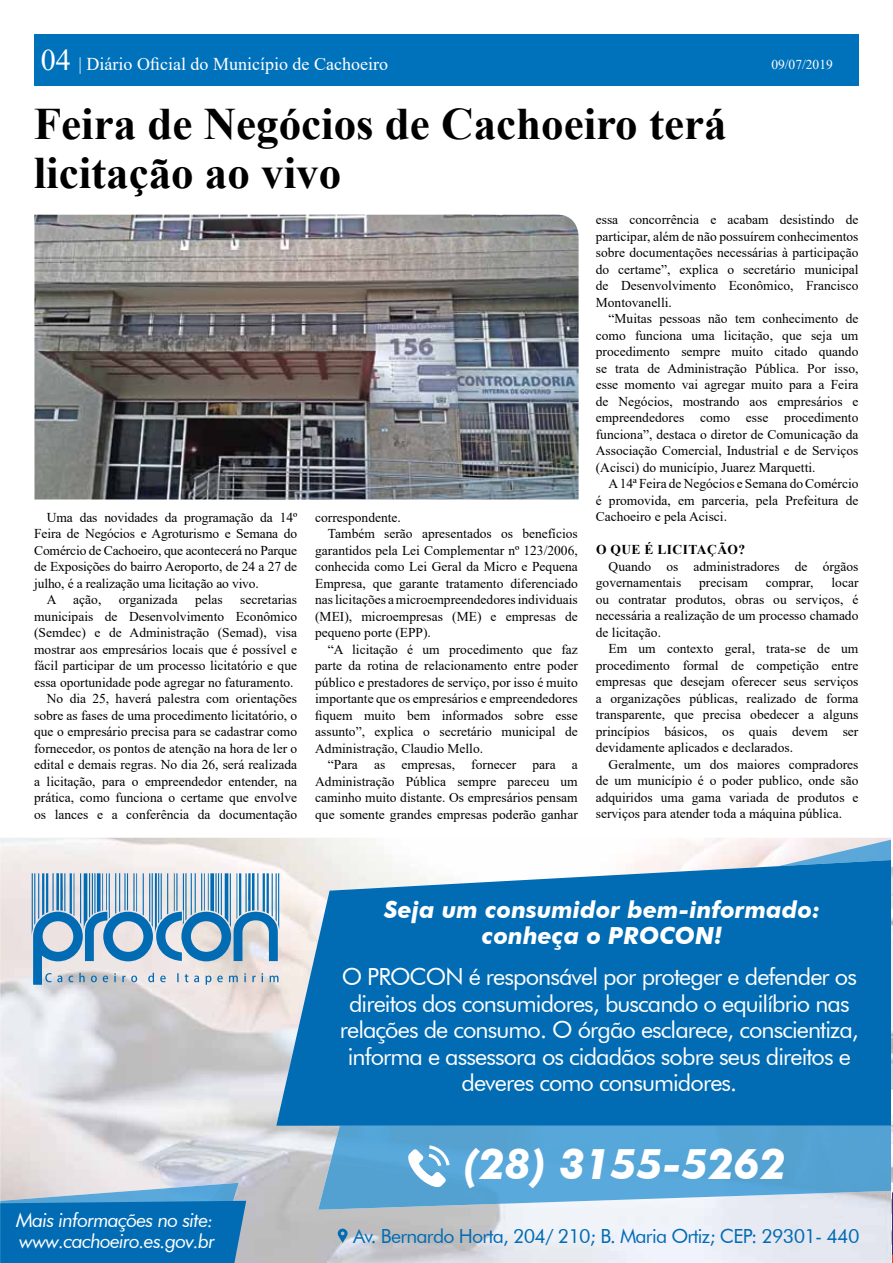
<style>
.page{position:relative;width:893px;height:1263px;background:#fff}
.page>*{position:absolute;margin:0;border:0;box-sizing:border-box;transform-origin:0 0}
.t1{font:700 45px/49.5px "Times New Roman";color:#000}
.t2{font:italic 700 42.45px "Futura BT";color:#fff}
.t3{font:23.55px/26.4px "Futura BT";letter-spacing:-.04em;color:#fff;text-align:center}
.t4{font:italic 700 23.55px/26.4px "Futura BT";color:#fff;text-align:center}
.t5{font:19.5px "Futura BT";letter-spacing:-.04em;color:#016cb4}
.t6{font:italic 19.5px/21px "Futura BT";letter-spacing:-.04em;color:#fff}
.t7{font:18px "Times New Roman";color:#fff}
.t8{font:13.5px/16.5px "Times New Roman";color:#000;text-align:justify}
.t9{font:700 13.5px "Times New Roman";letter-spacing:.035em;color:#000}
.t10{font:13.5px "Times New Roman";color:#fff}
.s1{font-size:30px}
</style>
<div class="page">
<div style="left:34px;top:34px;width:824px;height:52px;background:#0072bc"></div>
<img style="left:0;top:890px;width:276px;height:107px">
<img style="left:315px;top:1126px;width:52px;height:137px">
<img style="left:367px;top:1210px;width:525px;height:53px">
<img style="left:778px;top:839px;width:113px;height:21px">
<img style="left:318px;top:1126px;width:574px;height:84px">
<svg style="left:408px;top:1145px;width:42px;height:42px"></svg>
<svg style="left:276px;top:860px;width:616px;height:266px;background:#1a79b9"></svg>
<svg style="left:32px;top:873px;width:247px;height:112px;background:#96b8d0"></svg>
<img style="left:0;top:1183px;width:239px;height:18px">
<div style="left:0;top:1201px;width:246px;height:62px;background:#016cb4"></div>
<svg style="left:338px;top:1228px;width:10px;height:15px"></svg>
<img style="left:34px;top:215px;width:545px;height:284px">
<img style="left:892px;top:866px;width:1px;height:307px">
<svg style="left:892px;top:1173px;width:1px;height:90px"></svg>
<h3 class="t7" style="left:41px;top:51px;width:349px"><span class="s1">04</span> | Diário Oficial do Município de Cachoeiro</h3>
<p class="t10" style="left:771px;top:54px;width:63px">09/07/2019</p>
<h1 class="t1" style="left:34px;top:97px;width:694px">Feira de Negócios de Cachoeiro terá licitação ao vivo</h1>
<p class="t8" style="left:47px;top:509px;width:252px">Uma das novidades da programação da 14º</p>
<p class="t8" style="left:34px;top:525px;width:265px">Feira de Negócios e Agroturismo e Semana do</p>
<p class="t8" style="left:34px;top:542px;width:265px">Comércio de Cachoeiro, que acontecerá no Parque</p>
<p class="t8" style="left:34px;top:558px;width:265px">de Exposições do bairro Aeroporto, de 24 a 27 de</p>
<p class="t8" style="left:34px;top:575px;width:226px">julho, é a realização uma licitação ao vivo.</p>
<p class="t8" style="left:47px;top:591px;width:56px">A ação,</p>
<p class="t8" style="left:119px;top:591px;width:60px">organizada</p>
<p class="t8" style="left:195px;top:591px;width:29px">pelas</p>
<p class="t8" style="left:34px;top:591px;width:264px;text-align:right">secretarias<br>municipais de Desenvolvimento Econômico (Semdec) e de Administração (Semad), visa mostrar aos empresários locais que é possível e fácil participar de um processo licitatório e que essa oportunidade pode agregar no faturamento.<br>No dia 25, haverá palestra com orientações sobre as fases de uma procedimento licitatório, o que o empresário precisa para se cadastrar como fornecedor, os pontos de atenção na hora de ler o edital e demais regras. No dia 26, será realizada a licitação, para o empreendedor entender, na prática, como funciona o certame que envolve os lances e a conferência da documentação</p>
<p class="t8" style="left:315px;top:509px;width:87px">correspondente.</p>
<p class="t8" style="left:328px;top:525px;width:251px">Também serão apresentados os benefícios</p>
<p class="t8" style="left:315px;top:542px;width:264px">garantidos pela Lei Complementar nº 123/2006,</p>
<p class="t8" style="left:315px;top:558px;width:264px">conhecida como Lei Geral da Micro e Pequena</p>
<p class="t8" style="left:315px;top:575px;width:264px">Empresa, que garante tratamento diferenciado</p>
<p class="t8" style="left:315px;top:591px;width:264px">nas licitações a microempreendedores individuais</p>
<p class="t8" style="left:315px;top:608px;width:264px">(MEI), microempresas (ME) e empresas de</p>
<p class="t8" style="left:315px;top:624px;width:117px">pequeno porte (EPP).</p>
<p class="t8" style="left:328px;top:641px;width:251px">“A licitação é um procedimento que faz</p>
<p class="t8" style="left:315px;top:657px;width:264px">parte da rotina de relacionamento entre poder</p>
<p class="t8" style="left:315px;top:673px;width:264px">público e prestadores de serviço, por isso é muito</p>
<p class="t8" style="left:315px;top:690px;width:264px">importante que os empresários e empreendedores</p>
<p class="t8" style="left:315px;top:706px;width:264px">fiquem muito bem informados sobre esse</p>
<p class="t8" style="left:315px;top:723px;width:264px">assunto”, explica o secretário municipal de</p>
<p class="t8" style="left:315px;top:739px;width:169px">Administração, Claudio Mello.</p>
<p class="t8" style="left:328px;top:756px;width:251px">“Para as empresas, fornecer para a</p>
<p class="t8" style="left:315px;top:772px;width:264px">Administração Pública sempre pareceu um</p>
<p class="t8" style="left:315px;top:789px;width:264px">caminho muito distante. Os empresários pensam</p>
<p class="t8" style="left:315px;top:805px;width:264px">que somente grandes empresas poderão ganhar</p>
<p class="t8" style="left:596px;top:211px;width:264px">essa concorrência e acabam desistindo de participar, além de não possuírem conhecimentos sobre documentações necessárias à participação do certame”, explica o secretário municipal de Desenvolvimento Econômico, Francisco Montovanelli.</p>
<p class="t8" style="left:596px;top:310px;width:264px;text-indent:13px">“Muitas pessoas não tem conhecimento de como funciona uma licitação, que seja um procedimento sempre muito citado quando se trata de Administração Pública. Por isso, esse momento vai agregar muito para a Feira de Negócios, mostrando aos empresários e empreendedores como esse procedimento funciona”, destaca o diretor de Comunicação da Associação Comercial, Industrial e de Serviços (Acisci) do município, Juarez Marquetti.</p>
<p class="t8" style="left:596px;top:475px;width:264px;text-indent:13px">A 14ª Feira de Negócios e Semana do Comércio é promovida, em parceria, pela Prefeitura de Cachoeiro e pela Acisci.</p>
<p class="t9" style="left:596px;top:540px;width:151px">O QUE É LICITAÇÃO?</p>
<p class="t8" style="left:596px;top:557px;width:264px;text-indent:13px">Quando os administradores de órgãos governamentais</p>
<p class="t8" style="left:596px;top:574px;width:264px;text-indent:236px">locar ou contratar produtos, obras ou serviços, é necessária a realização de um processo chamado de licitação.</p>
<p class="t8" style="left:596px;top:640px;width:264px;text-indent:13px">Em um contexto geral, trata-se de um procedimento formal de competição entre empresas que desejam oferecer seus serviços a organizações públicas, realizado de forma transparente, que precisa obedecer a alguns princípios básicos, os quais devem ser devidamente aplicados e declarados.</p>
<p class="t8" style="left:596px;top:755px;width:264px;text-indent:13px">Geralmente, um dos maiores compradores de um município é o poder publico, onde são adquiridos uma gama variada de produtos e serviços para atender toda a máquina pública.</p>
<p class="t8" style="left:699px;top:574px;width:50px">precisam</p>
<p class="t8" style="left:766px;top:574px;width:49px">comprar,</p>
<h3 class="t6" style="left:16px;top:1210px;width:201px">Mais informações no site: www.cachoeiro.es.gov.br</h3>
<h3 class="t4" style="left:384px;top:896px;width:438px">Seja um consumidor bem-informado: conheça o PROCON!</h3>
<p class="t3" style="left:340px;top:964px;width:520px">O PROCON é responsável por proteger e defender os direitos dos consumidores, buscando o equilíbrio nas relações de consumo. O órgão esclarece, conscientiza, informa e assessora os cidadãos sobre seus direitos e deveres como consumidores.</p>
<h2 class="t2" style="left:464px;top:1138px;width:323px">(28) 3155-5262</h2>
<h3 class="t5" style="left:353px;top:1224px;width:508px">Av. Bernardo Horta, 204/ 210; B. Maria Ortiz; CEP: 29301- 440</h3>
</div>
